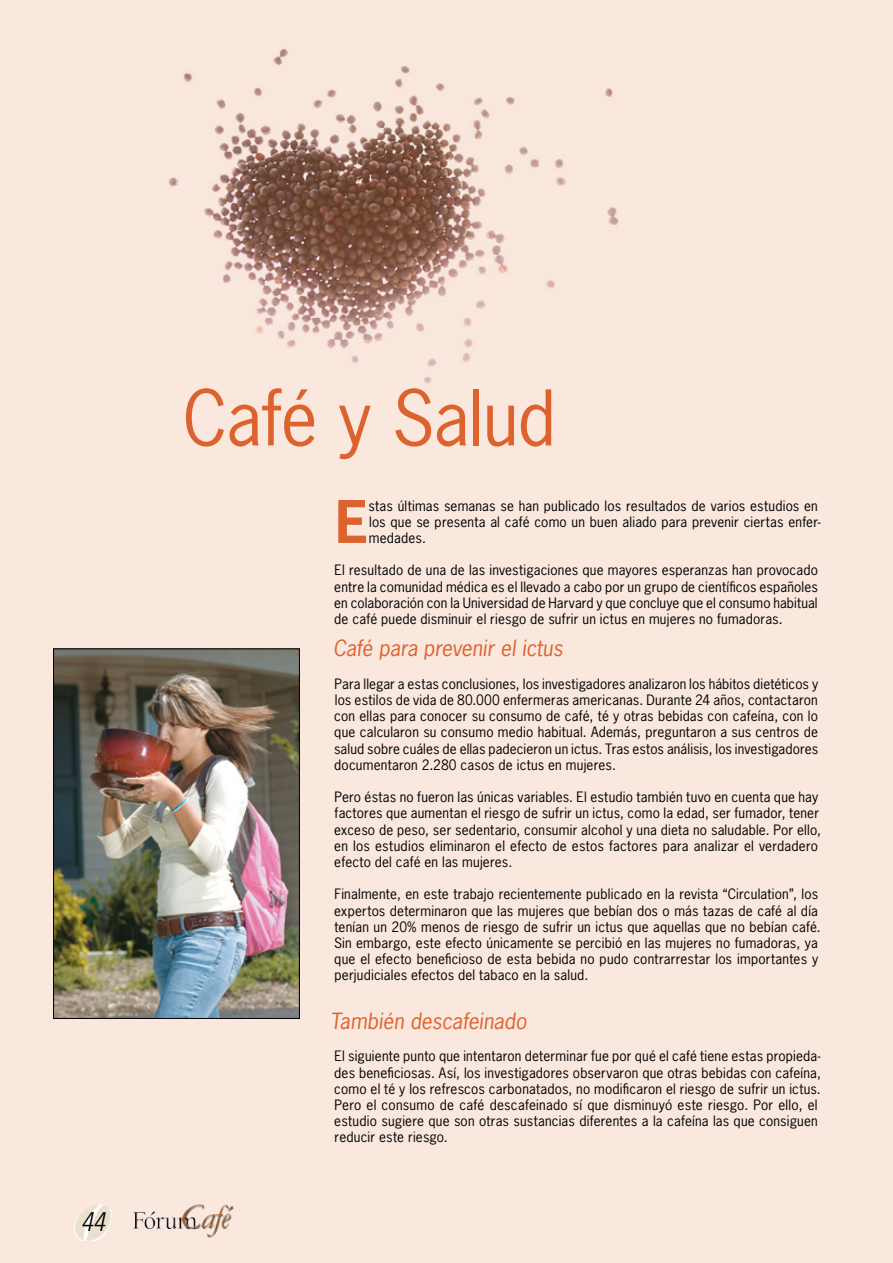
<style>
.page{position:relative;width:893px;height:1263px;background:#fae7de}
.page>*{position:absolute;margin:0;border:0;box-sizing:border-box;transform-origin:0 0}
.t1{font:72px "News Gothic";letter-spacing:-.01em;color:#dd632e}
.t2{font:700 55.2px "News Gothic";color:#dd632e}
.t3{font:italic 300 condensed 27px "Univers";color:#000}
.t4{font:italic 21px "News Gothic";color:#dd632e}
.t5{font:13.5px/16.2px "News Gothic";letter-spacing:.015em;color:#000}
</style>
<div class="page">
<img style="left:168px;top:48px;width:451px;height:336px">
<img style="left:55px;top:650px;width:243px;height:367px">
<div style="left:53px;top:648px;width:247px;height:371px;border:1px solid #000"></div>
<img style="left:132px;top:1204px;width:102px;height:34px">
<img style="left:74px;top:1204px;width:38px;height:37px">
<h3 class="t3" style="left:81px;top:1205px;width:25px">44</h3>
<h1 class="t1" style="left:183px;top:372px;width:374px">Café y Salud</h1>
<h2 class="t2" style="left:335px;top:485px;width:35px">E</h2>
<p class="t5" style="left:368px;top:497px;width:454px">stas últimas semanas se han publicado los resultados de varios estudios en los que se presenta al café como un buen aliado para prevenir ciertas enfer&shy;medades.</p>
<p class="t5" style="left:334px;top:562px;width:485px;text-align:justify">El resultado de una de las investigaciones que mayores esperanzas han provocado entre la comunidad médica es el llevado a cabo por un grupo de científicos españoles en colaboración con la Universidad de Harvard y que concluye que el consumo habitual de café puede disminuir el riesgo de sufrir un ictus en mujeres no fumadoras.</p>
<h3 class="t4" style="left:333px;top:635px;width:231px">Café para prevenir el ictus</h3>
<p class="t5" style="left:334px;top:675px;width:486px;text-align:justify">Para llegar a estas conclusiones, los investigadores analizaron los hábitos dietéticos y los estilos de vida de 80.000 enfermeras americanas. Durante 24 años, contactaron con ellas para conocer su consumo de café, té y otras bebidas con cafeína, con lo que calcularon su consumo medio habitual. Además, preguntaron a sus centros de salud sobre cuáles de ellas padecieron un ictus. Tras estos análisis, los investigadores documentaron 2.280 casos de ictus en mujeres.</p>
<p class="t5" style="left:334px;top:789px;width:488px">Pero éstas no fueron las únicas variables. El estudio también tuvo en cuenta que hay factores que aumentan el riesgo de sufrir un ictus, como la edad, ser fumador, tener exceso de peso, ser sedentario, consumir alcohol y una dieta no saludable. Por ello, en los estudios eliminaron el efecto de estos factores para analizar el verdadero efecto del café en las mujeres.</p>
<p class="t5" style="left:334px;top:886px;width:488px">Finalmente, en este trabajo recientemente publicado en la revista “Circulation”, los expertos determinaron que las mujeres que bebían dos o más tazas de café al día tenían un 20% menos de riesgo de sufrir un ictus que aquellas que no bebían café.<br>Sin embargo, este efecto únicamente se percibió en las mujeres no fumadoras, ya que el efecto beneficioso de esta bebida no pudo contrarrestar los importantes y perjudiciales efectos del tabaco en la salud.</p>
<h3 class="t4" style="left:330px;top:1007px;width:198px">También descafeinado</h3>
<p class="t5" style="left:334px;top:1048px;width:488px">El siguiente punto que intentaron determinar fue por qué el café tiene estas propieda&shy;des beneficiosas. Así, los investigadores observaron que otras bebidas con cafeína, como el té y los refrescos carbonatados, no modificaron el riesgo de sufrir un ictus.<br>Pero el consumo de café descafeinado sí que disminuyó este riesgo. Por ello, el estudio sugiere que son otras sustancias diferentes a la cafeína las que consiguen reducir este riesgo.</p>
</div>
